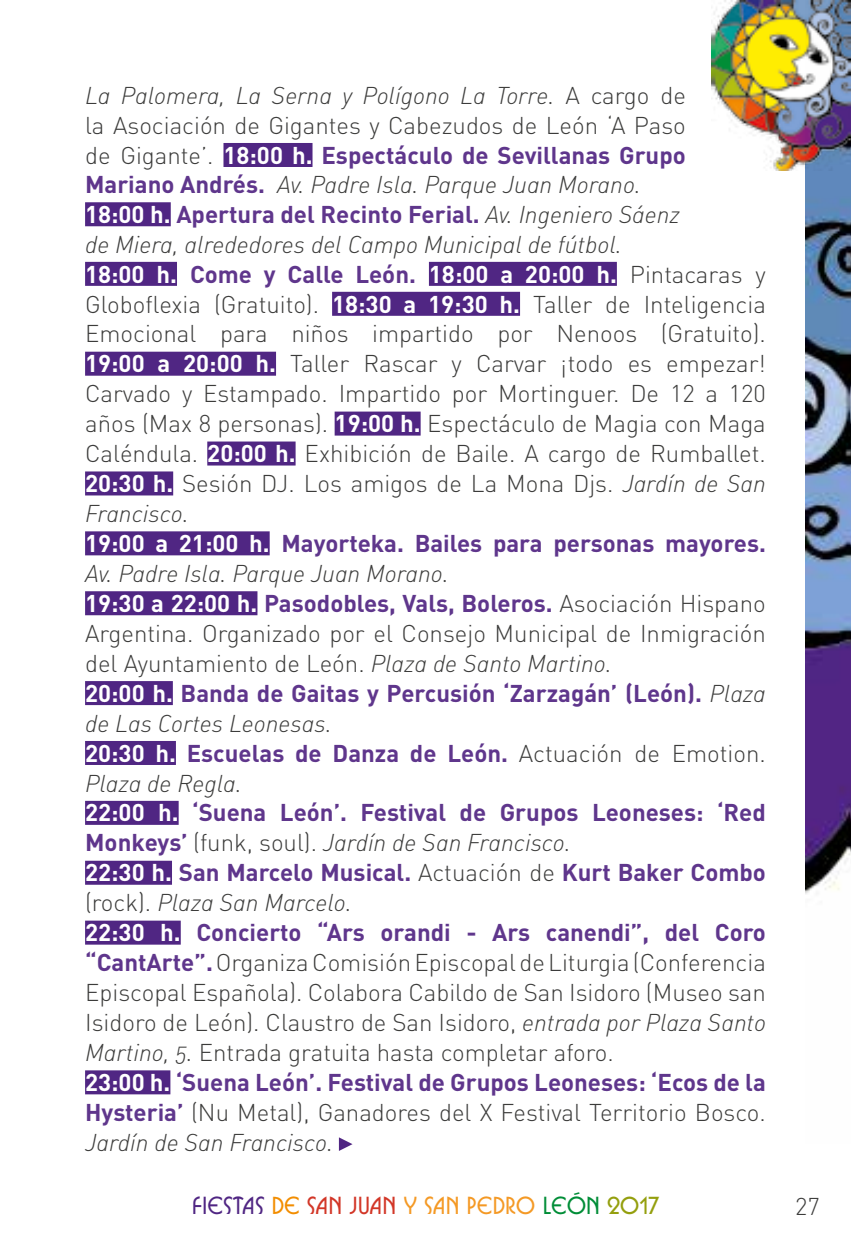
<style>
.page{position:relative;width:851px;height:1259px;background:#fff}
.page>*{position:absolute;margin:0;border:0;box-sizing:border-box;transform-origin:0 0}
.t1{font:300 24px/30px "DIN";color:#3c3c3b}
.t2{font:24px "DIN Light Italic Alt";color:#3c3c3b}
.t3{font:700 24px "DIN";color:#5f368c}
.t4{font:700 24px "Busorama ITC Std";color:#f49925}
.s1{font-family:"DIN";font-weight:300}
.s2{font-weight:700;color:#fff}
.s3{font-weight:700;color:#5f368c}
.s4{font-family:"DIN";font-weight:700;color:#5f368c}
.s5{color:#fff}
.s6{font-family:"DIN Light Italic Alt";font-weight:400;color:#3c3c3b}
.s7{font-family:"DIN Light Italic Alt";font-weight:400}
.s8{font-weight:300;color:#3c3c3b}
.s9{color:#502683}
.s10{color:#f28d00}
.s11{color:#d23627}
.s12{color:#008d37}
.s13{color:#949f0e}
</style>
<div class="page">
<img style="left:805px;top:170px;width:45px;height:724px">
<img style="left:711px;top:0;width:139px;height:170px">
<div style="left:223px;top:143px;width:89px;height:24px;background:#502683"></div>
<div style="left:85px;top:202px;width:86px;height:24px;background:#502683"></div>
<div style="left:85px;top:262px;width:92px;height:24px;background:#502683"></div>
<div style="left:429px;top:262px;width:187px;height:24px;background:#502683"></div>
<div style="left:332px;top:292px;width:188px;height:24px;background:#502683"></div>
<div style="left:85px;top:352px;width:191px;height:24px;background:#502683"></div>
<div style="left:334px;top:411px;width:86px;height:24px;background:#502683"></div>
<div style="left:207px;top:441px;width:88px;height:24px;background:#502683"></div>
<div style="left:85px;top:471px;width:88px;height:24px;background:#502683"></div>
<div style="left:85px;top:531px;width:184px;height:24px;background:#502683"></div>
<div style="left:85px;top:591px;width:172px;height:24px;background:#502683"></div>
<div style="left:85px;top:681px;width:88px;height:24px;background:#502683"></div>
<div style="left:85px;top:741px;width:91px;height:24px;background:#502683"></div>
<div style="left:85px;top:801px;width:94px;height:24px;background:#502683"></div>
<div style="left:85px;top:860px;width:87px;height:24px;background:#502683"></div>
<div style="left:85px;top:920px;width:96px;height:24px;background:#502683"></div>
<div style="left:85px;top:1070px;width:85px;height:24px;background:#502683"></div>
<svg style="left:339px;top:1137px;width:13px;height:14px"></svg>
<p class="t2" style="left:85px;top:81px;width:602px">La Palomera, La Serna y Polígono La Torre. <span class="s1">A cargo de</span></p>
<p class="t1" style="left:85px;top:110px;width:602px">la Asociación de Gigantes y Cabezudos de León ‘A Paso de Gigante’. <span class="s2">18:00 h.</span> <span class="s3">Espectáculo de Sevillanas Grupo</span></p>
<p class="t2" style="left:85px;top:170px;width:557px"><span class="s4">Mariano Andrés.</span> Av. Padre Isla. Parque Juan Morano.</p>
<p class="t3" style="left:85px;top:199px;width:596px"><span class="s5">18:00 h.</span> Apertura del Recinto Ferial. <span class="s6">Av. Ingeniero Sáenz</span></p>
<p class="t2" style="left:85px;top:229px;width:538px">de Miera, alrededores del Campo Municipal de fútbol.</p>
<p class="t1" style="left:85px;top:259px;width:682px;text-align:justify"><span class="s2">18:00 h.</span> <span class="s3">Come y Calle León.</span> <span class="s2">18:00 a 20:00 h.</span> Pintacaras y Globoflexia (Gratuito). <span class="s2">18:30 a 19:30 h.</span> Taller de Inteligencia Emocional para niños impartido por Nenoos (Gratuito).<br><span class="s2">19:00 a 20:00 h.</span> Taller Rascar y Carvar ¡todo es empezar!<br>Carvado y Estampado. Impartido por Mortinguer. De 12 a 120 años (Max 8 personas). <span class="s2">19:00 h.</span> Espectáculo de Magia con Maga Caléndula. <span class="s2">20:00 h.</span> Exhibición de Baile. A cargo de Rumballet.<br><span class="s2">20:30 h.</span> Sesión DJ. Los amigos de La Mona Djs. <span class="s7">Jardín de San</span></p>
<p class="t2" style="left:85px;top:499px;width:105px">Francisco.</p>
<p class="t3" style="left:85px;top:527px;width:682px"><span class="s5">19:00 a 21:00 h.</span> Mayorteka. Bailes para personas mayores.</p>
<p class="t2" style="left:85px;top:558px;width:365px">Av. Padre Isla. Parque Juan Morano.</p>
<p class="t1" style="left:85px;top:588px;width:682px"><span class="s2">19:30 a 22:00 h.</span> <span class="s3">Pasodobles, Vals, Boleros.</span> Asociación Hispano Argentina. Organizado por el Consejo Municipal de Inmigración del Ayuntamiento de León. <span class="s7">Plaza de Santo Martino.<br></span><span class="s2">20:00 h.</span> <span class="s3">Banda de Gaitas y Percusión ‘Zarzagán’ (León).</span> <span class="s7">Plaza</span></p>
<p class="t2" style="left:85px;top:708px;width:248px">de Las Cortes Leonesas.</p>
<p class="t3" style="left:85px;top:737px;width:682px"><span class="s5">20:30 h.</span> Escuelas de Danza de León. <span class="s8">Actuación de Emotion.</span></p>
<p class="t2" style="left:85px;top:768px;width:158px">Plaza de Regla.</p>
<p class="t3" style="left:85px;top:797px;width:682px"><span class="s5">22:00 h.</span> ‘Suena León’. Festival de Grupos Leoneses: ‘Red</p>
<p class="t2" style="left:85px;top:828px;width:487px"><span class="s4">Monkeys’</span> <span class="s1">(funk, soul).</span> Jardín de San Francisco.</p>
<p class="t3" style="left:85px;top:857px;width:682px"><span class="s5">22:30 h.</span> San Marcelo Musical. <span class="s8">Actuación de</span> Kurt Baker Combo</p>
<p class="t2" style="left:85px;top:888px;width:268px"><span class="s1">(rock).</span> Plaza San Marcelo.</p>
<p class="t1" style="left:85px;top:917px;width:682px"><span class="s2">22:30 h.</span> <span class="s3">Concierto “Ars orandi - Ars canendi”, del Coro “CantArte”.</span> Organiza Comisión Episcopal de Liturgia (Conferencia Episcopal Española). Colabora Cabildo de San Isidoro (Museo san Isidoro de León). Claustro de San Isidoro, <span class="s7">entrada por Plaza Santo Martino, 5.</span> Entrada gratuita hasta completar aforo.<br><span class="s2">23:00 h.</span> <span class="s3">‘Suena León’. Festival de Grupos Leoneses: ‘Ecos de la Hysteria’</span> (Nu Metal), Ganadores del X Festival Territorio Bosco.</p>
<p class="t2" style="left:85px;top:1127px;width:249px">Jardín de San Francisco.</p>
<p class="t4" style="left:192px;top:1190px;width:469px"><span class="s9">FIESTAS</span> <span class="s10">DE</span> <span class="s11">SAN JUAN</span> Y SAN PEDRO <span class="s12">LEÓN</span> <span class="s13">2017</span></p>
<p class="t1" style="left:795px;top:1190px;width:26px">27</p>
</div>
